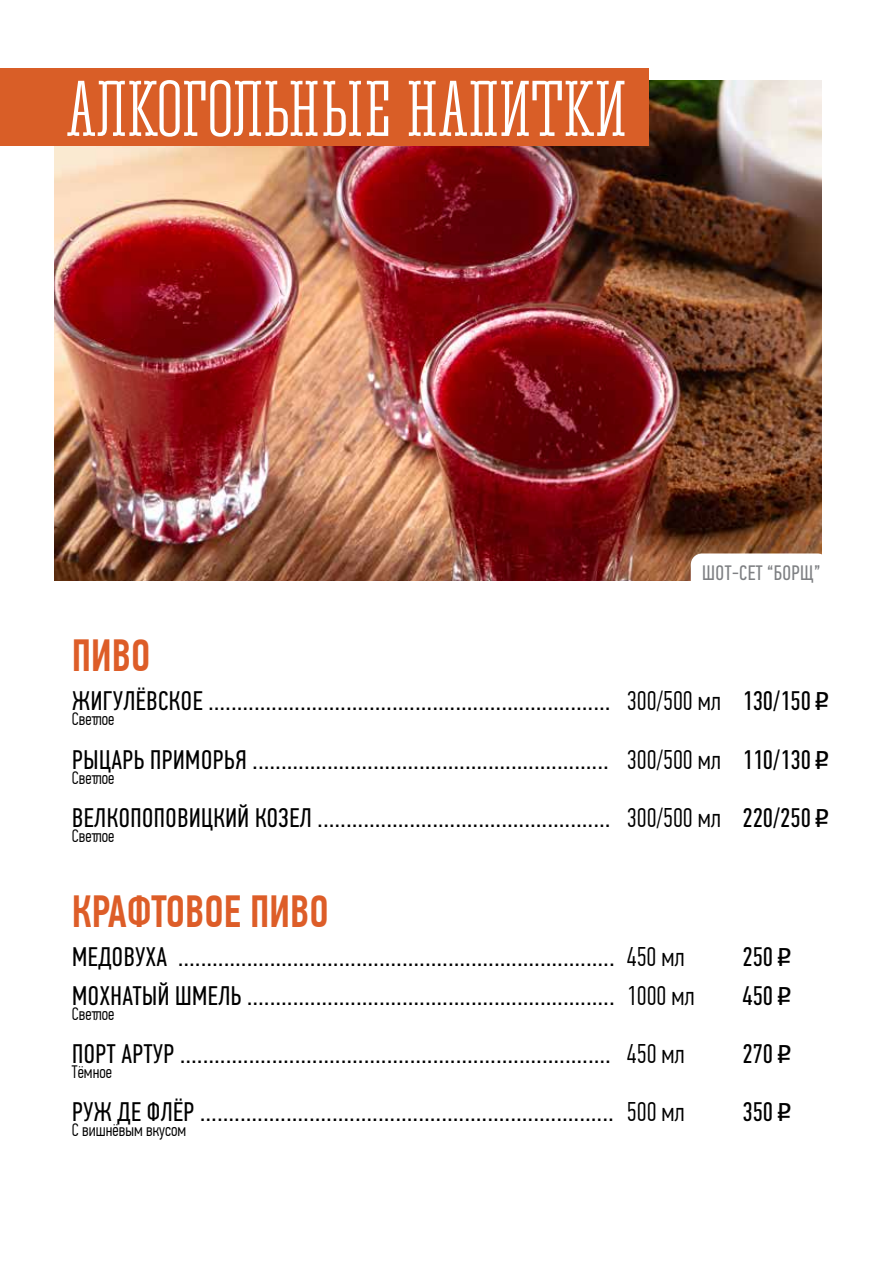
<style>
.page{position:relative;width:893px;height:1263px;background:#fff}
.page>*{position:absolute;margin:0;border:0;box-sizing:border-box;transform-origin:0 0}
.t1{font:73.5px "Corki Tuscan";color:#fff}
.t2{font:500 45px "PF Din Text Comp Pro";color:#dd5d28}
.t3{font:27px "PF Din Text Comp Pro";letter-spacing:.02em;color:#000}
.t4{font:300 27px "PF Din Text Comp Pro";color:#000}
.t5{font:21px "PF Din Text Comp Pro";letter-spacing:.02em;color:#7e8083}
.t6{font:300 18px "PF Din Text Comp Pro";color:#000}
.s1{font-weight:400}
.s2{font-family:"ALS Rubl";font-weight:400;font-size:25.5px}
.s3{font-weight:300}
.s4{font-family:"ALS Rubl";font-size:25.5px}
</style>
<div class="page">
<img style="left:54px;top:81px;width:767px;height:499px">
<div style="left:0;top:68px;width:649px;height:78px;background:#d95e27"></div>
<div style="left:691px;top:553px;width:138px;height:42px;background:#fff;border-radius:11px"></div>
<h1 class="t1" style="left:66px;top:68px;width:562px">АЛКОГОЛЬНЫЕ НАПИТКИ</h1>
<p class="t5" style="left:702px;top:561px;width:119px">ШОТ-СЕТ “БОРЩ”</p>
<h2 class="t2" style="left:72px;top:631px;width:80px">ПИВО</h2>
<p class="t3" style="left:72px;top:686px;width:540px">ЖИГУЛЁВСКОЕ ......................................................................</p>
<p class="t6" style="left:72px;top:709px;width:44px">Светлое</p>
<p class="t3" style="left:72px;top:744px;width:538px">РЫЦАРЬ ПРИМОРЬЯ ..............................................................</p>
<p class="t6" style="left:72px;top:767px;width:44px">Светлое</p>
<p class="t3" style="left:72px;top:802px;width:540px">ВЕЛКОПОПОВИЦКИЙ КОЗЕЛ ...................................................</p>
<p class="t6" style="left:72px;top:825px;width:44px">Светлое</p>
<p class="t4" style="left:627px;top:686px;width:204px">300/500 мл <span class="s1">130/150</span><span class="s2">O</span></p>
<p class="t4" style="left:627px;top:744px;width:204px">300/500 мл <span class="s1">110/130</span><span class="s2">O</span></p>
<p class="t4" style="left:627px;top:802px;width:204px">300/500 мл <span class="s1">220/250</span><span class="s2">O</span></p>
<h2 class="t2" style="left:72px;top:886px;width:258px">КРАФТОВОЕ ПИВО</h2>
<p class="t3" style="left:72px;top:941px;width:614px">МЕДОВУХА ............................................................................ <span class="s3">450 мл</span></p>
<p class="t3" style="left:742px;top:941px;width:51px">250<span class="s4">O</span></p>
<p class="t3" style="left:72px;top:980px;width:544px">МОХНАТЫЙ ШМЕЛЬ ................................................................</p>
<p class="t6" style="left:72px;top:1003px;width:44px">Светлое</p>
<p class="t4" style="left:627px;top:980px;width:69px">1000 мл</p>
<p class="t3" style="left:742px;top:980px;width:51px">450<span class="s4">O</span></p>
<p class="t3" style="left:72px;top:1038px;width:540px">ПОРТ АРТУР ...........................................................................</p>
<p class="t6" style="left:72px;top:1061px;width:42px">Тёмное</p>
<p class="t3" style="left:72px;top:1096px;width:543px">РУЖ ДЕ ФЛЁР ........................................................................</p>
<p class="t6" style="left:72px;top:1120px;width:116px">С вишнёвым вкусом</p>
<p class="t4" style="left:627px;top:1038px;width:59px">450 мл</p>
<p class="t3" style="left:742px;top:1038px;width:51px">270<span class="s4">O</span></p>
<p class="t4" style="left:627px;top:1096px;width:59px">500 мл</p>
<p class="t3" style="left:742px;top:1096px;width:51px">350<span class="s4">O</span></p>
</div>
